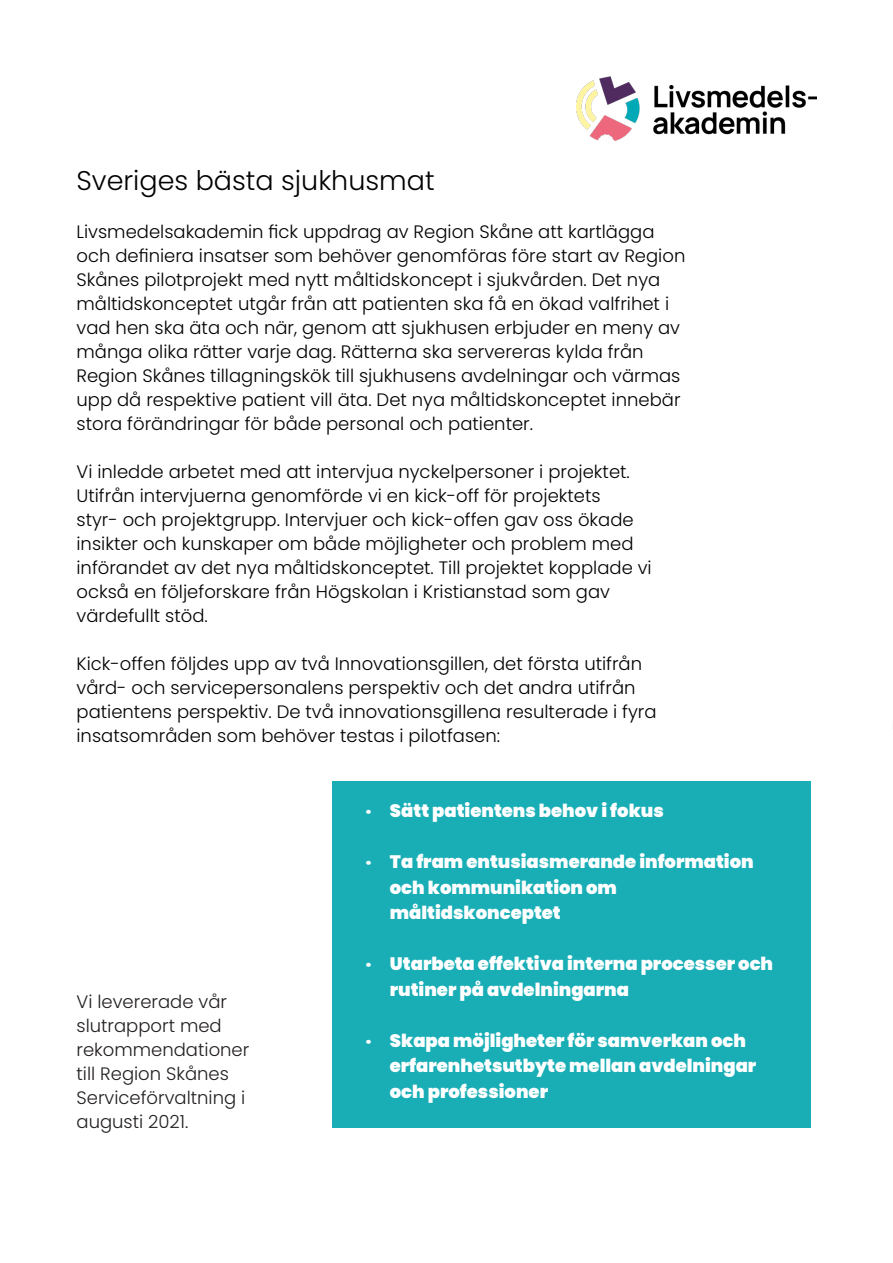
<style>
.page{position:relative;width:893px;height:1263px;background:#fff}
.page>*{position:absolute;margin:0;border:0;box-sizing:border-box;transform-origin:0 0}
.t1{font:300 27px "Poppins";color:#000001}
.t2{font:300 18px/24px "Poppins";color:#000001}
.t3{font:900 18px "Poppins";color:#fff}
.t4{font:300 18px/24px "Poppins";color:#231f20}
</style>
<div class="page">
<img style="left:576px;top:77px;width:240px;height:64px">
<div style="left:333px;top:781px;width:478px;height:347px;background:#19aeb6"></div>
<p class="t1" style="left:77px;top:165px;width:360px">Sveriges bästa sjukhusmat</p>
<p class="t2" style="left:77px;top:220px;width:610px">Livsmedelsakademin fick uppdrag av Region Skåne att kartlägga och definiera insatser som behöver genomföras före start av Region Skånes pilotprojekt med nytt måltidskoncept i sjukvården. Det nya måltidskonceptet utgår från att patienten ska få en ökad valfrihet i vad hen ska äta och när, genom att sjukhusen erbjuder en meny av många olika rätter varje dag. Rätterna ska servereras kylda från</p>
<p class="t2" style="left:77px;top:364px;width:605px;text-align:justify">Region Skånes tillagningskök till sjukhusens avdelningar och värmas upp då respektive patient vill äta. Det nya måltidskonceptet innebär stora förändringar för både personal och patienter.</p>
<p class="t2" style="left:77px;top:460px;width:555px">Vi inledde arbetet med att intervjua nyckelpersoner i projektet.</p>
<p class="t2" style="left:77px;top:484px;width:526px">Utifrån intervjuerna genomförde vi en kick-off för projektets</p>
<p class="t2" style="left:77px;top:508px;width:559px">styr- och projektgrupp. Intervjuer och kick-offen gav oss ökade</p>
<p class="t2" style="left:77px;top:532px;width:558px">insikter och kunskaper om både möjligheter och problem med</p>
<p class="t2" style="left:77px;top:556px;width:577px">införandet av det nya måltidskonceptet. Till projektet kopplade vi också en följeforskare från Högskolan i Kristianstad som gav</p>
<p class="t2" style="left:77px;top:604px;width:133px">värdefullt stöd.</p>
<p class="t2" style="left:77px;top:652px;width:567px">Kick-offen följdes upp av två Innovationsgillen, det första utifrån</p>
<p class="t2" style="left:77px;top:676px;width:560px">vård- och servicepersonalens perspektiv och det andra utifrån</p>
<p class="t2" style="left:77px;top:700px;width:581px">patientens perspektiv. De två innovationsgillena resulterade i fyra</p>
<p class="t2" style="left:77px;top:724px;width:425px">insatsområden som behöver testas i pilotfasen:</p>
<p class="t4" style="left:77px;top:990px;width:174px">Vi levererade vår slutrapport med rekommendationer till Region Skånes<br>Serviceförvaltning i augusti 2021.</p>
<p class="t3" style="left:365px;top:800px;width:300px">· Sätt patientens behov i fokus</p>
<p class="t3" style="left:365px;top:851px;width:390px">· Ta fram entusiasmerande information</p>
<p class="t3" style="left:390px;top:877px;width:229px">och kommunikation om</p>
<p class="t3" style="left:390px;top:902px;width:172px">måltidskonceptet</p>
<p class="t3" style="left:365px;top:953px;width:409px">· Utarbeta effektiva interna processer och</p>
<p class="t3" style="left:390px;top:979px;width:241px">rutiner på avdelningarna</p>
<p class="t3" style="left:365px;top:1030px;width:382px">· Skapa möjligheter för samverkan och</p>
<p class="t3" style="left:390px;top:1055px;width:368px">erfarenhetsutbyte mellan avdelningar</p>
<p class="t3" style="left:390px;top:1081px;width:160px">och professioner</p>
</div>
